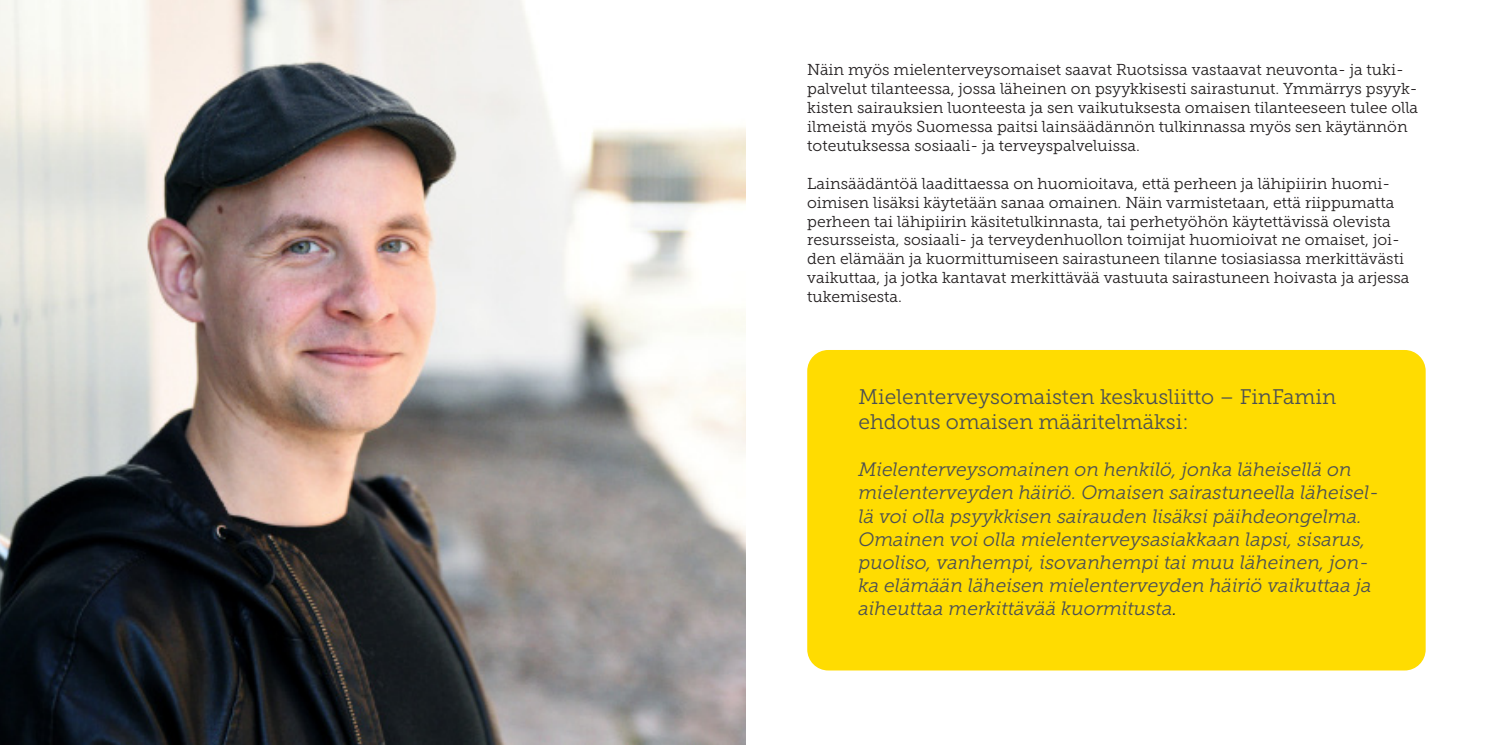
<style>
.page{position:relative;width:1489px;height:745px;background:#fff}
.page>*{position:absolute;margin:0;border:0;box-sizing:border-box;transform-origin:0 0}
.t1{font:21px "Museo Slab 300";color:#4b4f53}
.t2{font:italic 19.25px/23.1px "Museo Slab 300";color:#4b4f53}
.t3{font:15.75px/18.9px "Museo Slab 300";color:#231f20}
.s1{color:#231f20}
</style>
<div class="page">
<img style="left:0;top:0;width:745px;height:744px">
<div style="left:807px;top:350px;width:618px;height:320px;background:#ffdc01;border-radius:21px"></div>
<p class="t3" style="left:807px;top:60px;width:612px">Näin myös mielenterveysomaiset saavat Ruotsissa vastaavat neuvonta- ja tuki&shy;palvelut tilanteessa, jossa läheinen on psyykkisesti sairastunut. Ymmärrys psyyk&shy;kisten sairauksien luonteesta ja sen vaikutuksesta omaisen tilanteeseen tulee olla ilmeistä myös Suomessa paitsi lainsäädännön tulkinnassa myös sen käytännön toteutuksessa sosiaali- ja terveyspalveluissa.</p>
<p class="t3" style="left:807px;top:174px;width:603px">Lainsäädäntöä laadittaessa on huomioitava, että perheen ja lähipiirin huomi&shy;oimisen lisäksi käytetään sanaa omainen. Näin varmistetaan, että riippumatta perheen tai lähipiirin käsitetulkinnasta, tai perhetyöhön käytettävissä olevista resursseista, sosiaali- ja terveydenhuollon toimijat huomioivat ne omaiset, joi&shy;den elämään ja kuormittumiseen sairastuneen tilanne tosiasiassa merkittävästi vaikuttaa, ja jotka kantavat merkittävää vastuuta sairastuneen hoivasta ja arjessa tukemisesta.</p>
<p class="t1" style="left:858px;top:385px;width:479px">Mielenterveysomaisten keskusliitto – FinFamin</p>
<p class="t1" style="left:858px;top:410px;width:332px">ehdotus omaisen määritelmäksi:</p>
<p class="t2" style="left:858px;top:458px;width:494px">Mielenterveysomainen on henkilö, jonka läheisellä on</p>
<p class="t2" style="left:858px;top:481px;width:522px">mielenterveyden häiriö. Omaisen sairastuneella läheisel&shy;lä voi olla psyykkisen sairauden lisäksi päihdeongelma.<br>Omainen voi olla mielenterveysasiakkaan lapsi, sisarus, puoliso, vanhempi, isovanhempi tai muu läheinen, jon&shy;ka elämään läheisen mielenterveyden häiriö vaikuttaa ja aiheuttaa merkittävää kuormitusta<span class="s1">.</span></p>
</div>
